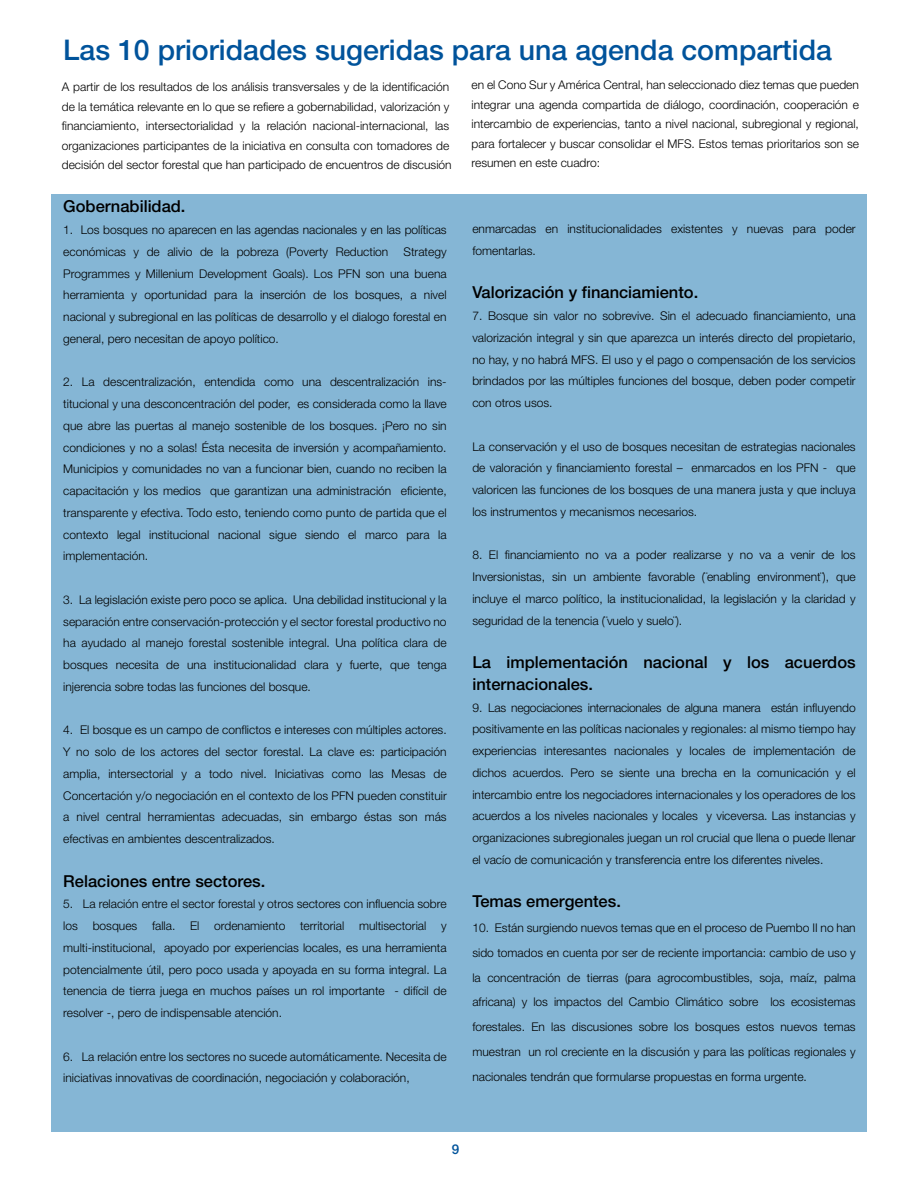
<style>
.page{position:relative;width:918px;height:1188px;background:#fff}
.page>*{position:absolute;margin:0;border:0;box-sizing:border-box;transform-origin:0 0}
.t1{font:500 28.5px "Helvetica Neue";color:#00539b}
.t2{font:500 16.5px/21.8px "Helvetica Neue";color:#000}
.t3{font:500 13.5px "Helvetica Neue";color:#00539b}
.t4{font:300 12px/21.8px "Helvetica Neue";color:#000;text-align:justify}
</style>
<div class="page">
<div style="left:51px;top:194px;width:816px;height:937px;background:#85b6d5"></div>
<h1 class="t1" style="left:63px;top:33px;width:770px">Las 10 prioridades sugeridas para una agenda compartida</h1>
<p class="t4" style="left:62px;top:77px;width:391px;line-height:19.5px;text-align:left">A partir de los resultados de los análisis transversales y de la identificación de la temática relevante en lo que se refiere a gobernabilidad, valorización y financiamiento, intersectorialidad y la relación nacional-internacional, las organizaciones participantes de la iniciativa en consulta con tomadores de decisión del sector forestal que han participado de encuentros de discusión</p>
<p class="t4" style="left:472px;top:75px;width:389px;line-height:19.5px">en el Cono Sur y América Central, han seleccionado diez temas que pueden integrar una agenda compartida de diálogo, coordinación, cooperación e intercambio de experiencias, tanto a nivel nacional, subregional y regional, para fortalecer y buscar consolidar el MFS. Estos temas prioritarios son se resumen en este cuadro:</p>
<h2 class="t2" style="left:63px;top:195px;width:124px">Gobernabilidad.</h2>
<p class="t4" style="left:63px;top:219px;width:385px">1. Los bosques no aparecen en las agendas nacionales y en las políticas económicas y de alivio de la pobreza (Poverty Reduction</p>
<p class="t4" style="left:63px;top:240px;width:385px;text-indent:340px">Strategy Programmes y Millenium Development Goals). Los PFN son una buena herramienta y oportunidad para la inserción de los bosques, a nivel nacional y subregional en las políticas de desarrollo y el dialogo forestal en general, pero necesitan de apoyo político.</p>
<p class="t4" style="left:63px;top:371px;width:385px">2. La descentralización, entendida como una descentralización ins&shy;titucional y una desconcentración del poder, es considerada como la llave que abre las puertas al manejo sostenible de los bosques. ¡Pero no sin condiciones y no a solas! Ésta necesita de inversión y acompañamiento.<br>Municipios y comunidades no van a funcionar bien, cuando no reciben la capacitación y los medios que garantizan una administración eficiente, transparente y efectiva. Todo esto, teniendo como punto de partida que el contexto legal institucional nacional sigue siendo el marco para la implementación.</p>
<p class="t4" style="left:63px;top:588px;width:385px">3. La legislación existe pero poco se aplica. Una debilidad institucional y la separación entre conservación-protección y el sector forestal productivo no ha ayudado al manejo forestal sostenible integral. Una política clara de bosques necesita de una institucionalidad clara y fuerte, que tenga injerencia sobre todas las funciones del bosque.</p>
<p class="t4" style="left:63px;top:719px;width:385px">4. El bosque es un campo de conflictos e intereses con múltiples actores.<br>Y no solo de los actores del sector forestal. La clave es: participación amplia, intersectorial y a todo nivel. Iniciativas como las Mesas de Concertación y/o negociación en el contexto de los PFN pueden constituir a nivel central herramientas adecuadas, sin embargo éstas son más efectivas en ambientes descentralizados.</p>
<h2 class="t2" style="left:63px;top:870px;width:204px">Relaciones entre sectores.</h2>
<p class="t4" style="left:63px;top:893px;width:385px">5. La relación entre el sector forestal y otros sectores con influencia sobre los bosques falla. El ordenamiento territorial multisectorial y multi-institucional, apoyado por experiencias locales, es una herramienta potencialmente útil, pero poco usada y apoyada en su forma integral. La tenencia de tierra juega en muchos países un rol importante - difícil de resolver -, pero de indispensable atención.</p>
<p class="t4" style="left:63px;top:1045px;width:385px">6. La relación entre los sectores no sucede automáticamente. Necesita de iniciativas innovativas de coordinación, negociación y colaboración,</p>
<p class="t4" style="left:472px;top:218px;width:385px">enmarcadas en institucionalidades existentes y nuevas para poder fomentarlas.</p>
<h2 class="t2" style="left:472px;top:281px;width:227px">Valorización y financiamiento.</h2>
<p class="t4" style="left:472px;top:305px;width:385px">7. Bosque sin valor no sobrevive. Sin el adecuado financiamiento, una valorización integral y sin que aparezca un interés directo del propietario, no hay, y no habrá MFS. El uso y el pago o compensación de los servicios brindados por las múltiples funciones del bosque, deben poder competir con otros usos.</p>
<p class="t4" style="left:472px;top:435px;width:385px">La conservación y el uso de bosques necesitan de estrategias nacionales de valoración y financiamiento forestal – enmarcados en los PFN - que valoricen las funciones de los bosques de una manera justa y que incluya los instrumentos y mecanismos necesarios.</p>
<p class="t4" style="left:472px;top:544px;width:385px">8. El financiamiento no va a poder realizarse y no va a venir de los Inversionistas, sin un ambiente favorable (¨enabling environment¨), que incluye el marco político, la institucionalidad, la legislación y la claridad y seguridad de la tenencia (¨vuelo y suelo¨).</p>
<h2 class="t2" style="left:472px;top:651px;width:385px">La implementación nacional y los acuerdos internacionales.</h2>
<p class="t4" style="left:472px;top:696px;width:385px">9. Las negociaciones internacionales de alguna manera están influyendo positivamente en las políticas nacionales y regionales: al mismo tiempo hay experiencias interesantes nacionales y locales de implementación de dichos acuerdos. Pero se siente una brecha en la comunicación y el intercambio entre los negociadores internacionales y los operadores de los acuerdos a los niveles nacionales y locales y viceversa. Las instancias y organizaciones subregionales juegan un rol crucial que llena o puede llenar el vacío de comunicación y transferencia entre los diferentes niveles.</p>
<h2 class="t2" style="left:472px;top:890px;width:150px">Temas emergentes.</h2>
<p class="t4" style="left:472px;top:915px;width:385px;line-height:24.8px">10. Están surgiendo nuevos temas que en el proceso de Puembo II no han sido tomados en cuenta por ser de reciente importancia: cambio de uso y la concentración de tierras (para agrocombustibles, soja, maíz, palma africana) y los impactos del Cambio Climático sobre los ecosistemas forestales. En las discusiones sobre los bosques estos nuevos temas muestran un rol creciente en la discusión y para las políticas regionales y nacionales tendrán que formularse propuestas en forma urgente.</p>
<p class="t3" style="left:452px;top:1141px;width:9px">9</p>
</div>
